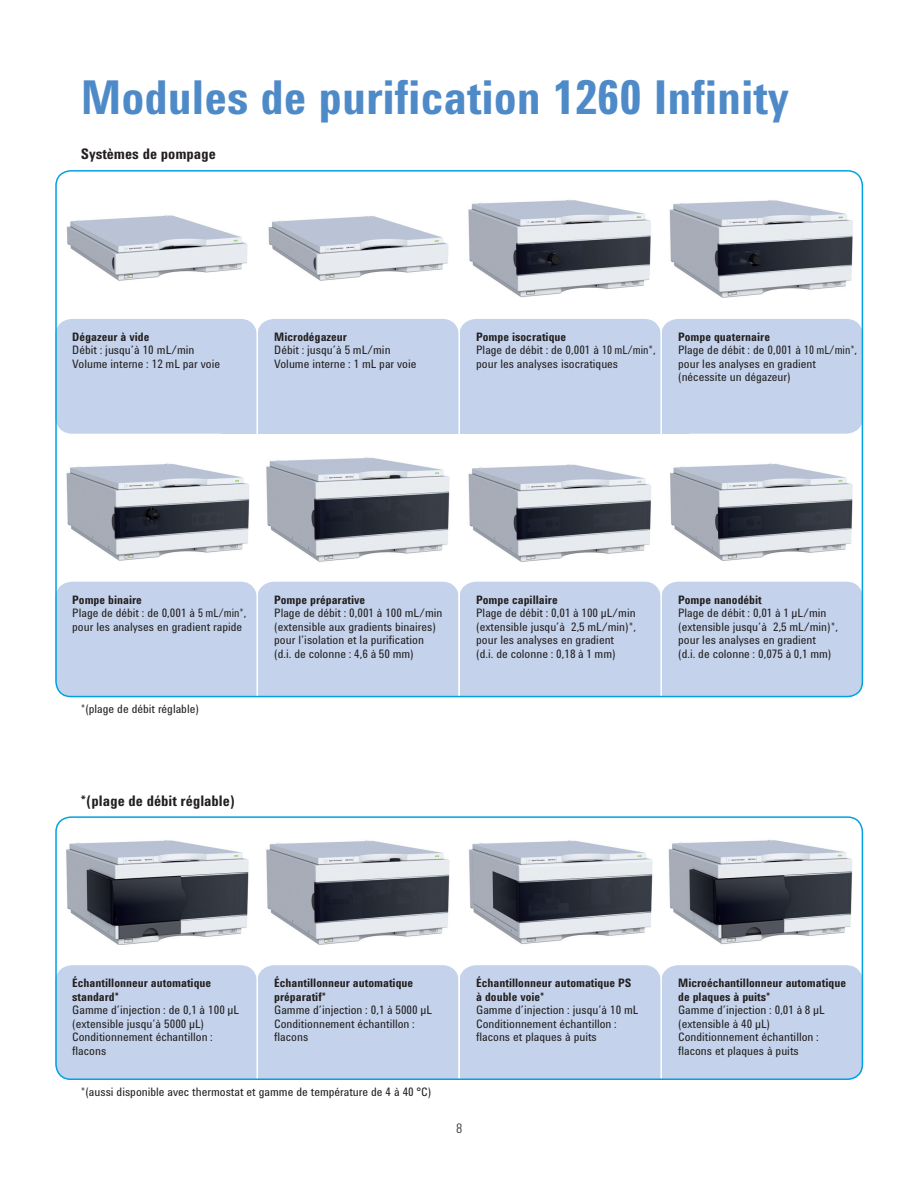
<style>
.page{position:relative;width:918px;height:1188px;background:#fff}
.page>*{position:absolute;margin:0;border:0;box-sizing:border-box;transform-origin:0 0}
.t1{font:700 48px "Agilent Condensed CFF";color:#4f8ac8}
.t2{font:700 15px "Agilent Condensed CFF";color:#231f20}
.t3{font:300 13.5px "Agilent Condensed CFF";color:#231f20}
.t4{font:12px/13.5px "Agilent Condensed CFF";color:#231f20}
.t5{font:700 12px/13.5px "Agilent Condensed CFF";color:#231f20}
</style>
<div class="page">
<div style="left:55px;top:319px;width:202px;height:115px;background:#c4d3eb;border-radius:17px"></div>
<div style="left:55px;top:965px;width:202px;height:115px;background:#c4d3eb;border-radius:17px"></div>
<div style="left:55px;top:582px;width:202px;height:114px;background:#c4d3eb;border-radius:17px"></div>
<div style="left:257px;top:319px;width:202px;height:115px;background:#c4d3eb;border-radius:17px"></div>
<div style="left:257px;top:965px;width:202px;height:115px;background:#c4d3eb;border-radius:17px"></div>
<div style="left:257px;top:582px;width:202px;height:114px;background:#c4d3eb;border-radius:17px"></div>
<div style="left:459px;top:319px;width:202px;height:115px;background:#c4d3eb;border-radius:17px"></div>
<div style="left:459px;top:965px;width:202px;height:115px;background:#c4d3eb;border-radius:17px"></div>
<div style="left:459px;top:582px;width:202px;height:114px;background:#c4d3eb;border-radius:17px"></div>
<div style="left:661px;top:319px;width:202px;height:115px;background:#c4d3eb;border-radius:17px"></div>
<div style="left:661px;top:965px;width:202px;height:115px;background:#c4d3eb;border-radius:17px"></div>
<div style="left:661px;top:582px;width:202px;height:114px;background:#c4d3eb;border-radius:17px"></div>
<img style="left:66px;top:215px;width:182px;height:66px">
<div style="left:222px;top:412px;width:468px;height:22px;background:#c4d3eb"></div>
<div style="left:222px;top:1059px;width:468px;height:21px;background:#c4d3eb"></div>
<div style="left:222px;top:675px;width:468px;height:21px;background:#c4d3eb"></div>
<hr style="left:256px;top:308px;width:2px;height:163px;background:#fff">
<hr style="left:458px;top:308px;width:2px;height:163px;background:#fff">
<hr style="left:660px;top:308px;width:2px;height:163px;background:#fff">
<hr style="left:257px;top:564px;width:1px;height:162px;background:#fff">
<hr style="left:458px;top:564px;width:2px;height:162px;background:#fff">
<hr style="left:660px;top:564px;width:2px;height:162px;background:#fff">
<hr style="left:257px;top:948px;width:1px;height:139px;background:#fff">
<hr style="left:458px;top:948px;width:2px;height:139px;background:#fff">
<hr style="left:660px;top:948px;width:2px;height:139px;background:#fff">
<img style="left:268px;top:216px;width:181px;height:65px">
<img style="left:468px;top:199px;width:183px;height:99px">
<img style="left:669px;top:200px;width:184px;height:98px">
<img style="left:66px;top:463px;width:184px;height:98px">
<img style="left:266px;top:457px;width:184px;height:105px">
<img style="left:468px;top:464px;width:183px;height:98px">
<img style="left:670px;top:463px;width:183px;height:98px">
<img style="left:66px;top:840px;width:183px;height:105px">
<img style="left:266px;top:840px;width:184px;height:105px">
<img style="left:469px;top:840px;width:184px;height:104px">
<img style="left:668px;top:839px;width:185px;height:106px">
<div style="left:55px;top:816px;width:808px;height:264px;border:2px solid #00a1e3;border-radius:15px"></div>
<h1 class="t1" style="left:81px;top:80px;width:710px">Modules de purification 1260 Infinity</h1>
<p class="t2" style="left:81px;top:149px;width:137px">Systèmes de pompage</p>
<p class="t5" style="left:72px;top:331px;width:79px">Dégazeur à vide</p>
<p class="t4" style="left:72px;top:344px;width:149px">Débit : jusqu’à 10 mL/min<br>Volume interne : 12 mL par voie</p>
<p class="t5" style="left:274px;top:331px;width:74px">Microdégazeur</p>
<p class="t4" style="left:274px;top:344px;width:144px">Débit : jusqu’à 5 mL/min<br>Volume interne : 1 mL par voie</p>
<p class="t5" style="left:476px;top:331px;width:92px">Pompe isocratique</p>
<p class="t4" style="left:476px;top:344px;width:181px">Plage de débit : de 0,001 à 10 mL/min*, pour les analyses isocratiques</p>
<p class="t5" style="left:678px;top:331px;width:93px">Pompe quaternaire</p>
<p class="t4" style="left:678px;top:344px;width:181px">Plage de débit : de 0,001 à 10 mL/min*, pour les analyses en gradient (nécessite un dégazeur)</p>
<p class="t5" style="left:72px;top:594px;width:71px">Pompe binaire</p>
<p class="t4" style="left:72px;top:607px;width:176px">Plage de débit : de 0,001 à 5 mL/min*, pour les analyses en gradient rapide</p>
<p class="t4" style="left:81px;top:703px;width:120px">*(plage de débit réglable)</p>
<p class="t5" style="left:274px;top:594px;width:93px">Pompe préparative</p>
<p class="t4" style="left:274px;top:607px;width:170px">Plage de débit : 0,001 à 100 mL/min (extensible aux gradients binaires) pour l’isolation et la purification (d.i. de colonne : 4,6 à 50 mm)</p>
<p class="t2" style="left:81px;top:795px;width:156px">*(plage de débit réglable)</p>
<p class="t5" style="left:476px;top:594px;width:83px">Pompe capillaire</p>
<p class="t4" style="left:476px;top:607px;width:161px">Plage de débit : 0,01 à 100 µL/min (extensible jusqu’à 2,5 mL/min)*, pour les analyses en gradient<br>(d.i. de colonne : 0,18 à 1 mm)</p>
<p class="t5" style="left:678px;top:594px;width:85px">Pompe nanodébit</p>
<p class="t4" style="left:678px;top:607px;width:161px">Plage de débit : 0,01 à 1 µL/min (extensible jusqu’à 2,5 mL/min)*, pour les analyses en gradient<br>(d.i. de colonne : 0,075 à 0,1 mm)</p>
<p class="t5" style="left:72px;top:977px;width:140px">Échantillonneur automatique standard*</p>
<p class="t4" style="left:72px;top:1004px;width:168px">Gamme d’injection : de 0,1 à 100 µL (extensible jusqu’à 5000 µL)<br>Conditionnement échantillon : flacons</p>
<p class="t5" style="left:274px;top:977px;width:140px">Échantillonneur automatique préparatif*</p>
<p class="t4" style="left:274px;top:1004px;width:159px">Gamme d’injection : 0,1 à 5000 µL<br>Conditionnement échantillon : flacons</p>
<p class="t4" style="left:81px;top:1086px;width:352px">*(aussi disponible avec thermostat et gamme de température de 4 à 40 °C)</p>
<p class="t5" style="left:476px;top:977px;width:157px">Échantillonneur automatique PS à double voie*</p>
<p class="t4" style="left:476px;top:1004px;width:164px">Gamme d’injection : jusqu’à 10 mL<br>Conditionnement échantillon : flacons et plaques à puits</p>
<p class="t3" style="left:456px;top:1123px;width:8px">8</p>
<p class="t5" style="left:678px;top:977px;width:169px">Microéchantillonneur automatique de plaques à puits*</p>
<p class="t4" style="left:678px;top:1004px;width:148px">Gamme d’injection : 0,01 à 8 µL (extensible à 40 µL)<br>Conditionnement échantillon : flacons et plaques à puits</p>
</div>
